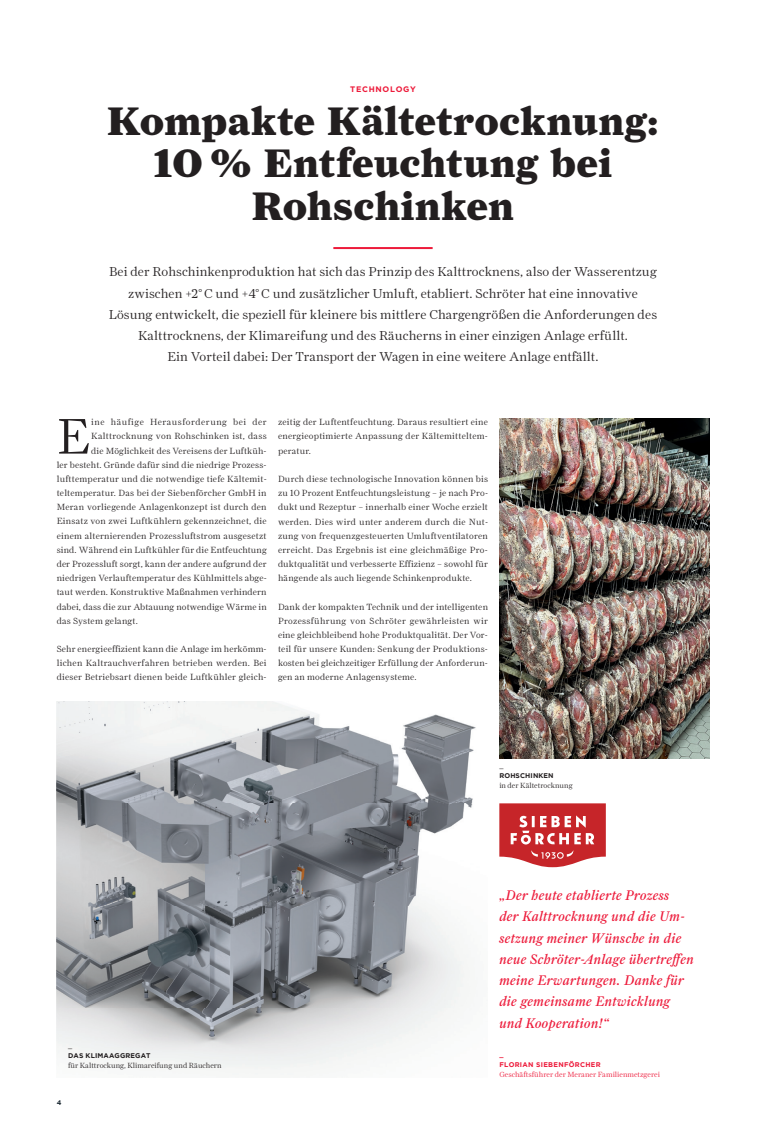
<style>
.page{position:relative;width:766px;height:1134px;background:#fff}
.page>*{position:absolute;margin:0;border:0;box-sizing:border-box;transform-origin:0 0}
.t1{font:300 50.2px "Farnham Display";color:#231f20}
.t2{font:900 40px/42.5px "Farnham Display";letter-spacing:.025em;color:#231f20;text-align:center}
.t3{font:italic 14px/21.3px "Farnham Display";letter-spacing:.025em;color:#ed1a3a}
.t4{font:300 13px/21.3px "Farnham Display";letter-spacing:.01em;color:#231f20;text-align:center}
.t5{font:300 9px/14.2px "Farnham Display";letter-spacing:.02em;color:#231f20;text-align:justify}
.t6{font:300 9px "Farnham Display";letter-spacing:.06em;color:#231f20}
.t7{font:700 8px "Gotham";letter-spacing:.09em;color:#ed1a3a}
.t8{font:300 7.5px "Farnham Display";letter-spacing:.005em;color:#231f20}
.t9{font:300 7.5px "Farnham Display";letter-spacing:.005em;color:#ed1a3a}
.t10{font:700 6.8px "Gotham";letter-spacing:.02em;color:#231f20}
.t11{font:700 6.8px/10px "Gotham";letter-spacing:.045em;color:#ed1a3a}
.t12{font:6.8px "Gotham";color:#231f20}
.t13{font:700 6.8px "Gotham";color:#1c2933}
</style>
<div class="page">
<img style="left:499px;top:418px;width:210px;height:340px">
<img style="left:57px;top:702px;width:419px;height:373px">
<svg style="left:499px;top:803px;width:106px;height:64px"></svg>
<hr style="left:333px;top:247px;width:99px;height:2px;background:#ed1a3a">
<p class="t7" style="left:350px;top:85px;width:67px">TECHNOLOGY</p>
<h2 class="t2" style="left:108px;top:99px;width:552px">Kompakte Kältetrocknung:<br>10 % Entfeuchtung bei<br>Rohschinken</h2>
<p class="t4" style="left:109px;top:261px;width:549px">Bei der Rohschinkenproduktion hat sich das Prinzip des Kalttrocknens, also der Wasserentzug zwischen +2° C und +4° C und zusätzlicher Umluft, etabliert. Schröter hat eine innovative Lösung entwickelt, die speziell für kleinere bis mittlere Chargengrößen die Anforderungen des Kalttrocknens, der Klimareifung und des Räucherns in einer einzigen Anlage erfüllt.<br>Ein Vorteil dabei: Der Transport der Wagen in eine weitere Anlage entfällt.</p>
<h1 class="t1" style="left:57px;top:407px;width:35px">E</h1>
<p class="t6" style="left:91px;top:417px;width:177px">ine häufige Herausforderung bei der</p>
<p class="t5" style="left:91px;top:429px;width:177px">Kalttrocknung von Rohschinken ist, dass</p>
<p class="t5" style="left:91px;top:443px;width:177px">die Möglichkeit des Vereisens der Luftküh-</p>
<p class="t5" style="left:57px;top:457px;width:211px">ler besteht. Gründe dafür sind die niedrige Prozess-</p>
<p class="t5" style="left:57px;top:472px;width:211px">lufttemperatur und die notwendige tiefe Kältemit-</p>
<p class="t5" style="left:57px;top:486px;width:211px">teltemperatur. Das bei der Siebenförcher GmbH in</p>
<p class="t5" style="left:57px;top:500px;width:211px">Meran vorliegende Anlagenkonzept ist durch den</p>
<p class="t5" style="left:57px;top:514px;width:211px">Einsatz von zwei Luftkühlern gekennzeichnet, die</p>
<p class="t5" style="left:57px;top:528px;width:211px">einem alternierenden Prozessluftstrom ausgesetzt</p>
<p class="t5" style="left:57px;top:543px;width:211px">sind. Während ein Luftkühler für die Entfeuchtung</p>
<p class="t5" style="left:57px;top:557px;width:211px">der Prozessluft sorgt, kann der andere aufgrund der</p>
<p class="t5" style="left:57px;top:571px;width:211px">niedrigen Verlauftemperatur des Kühlmittels abge-</p>
<p class="t5" style="left:57px;top:585px;width:211px">taut werden. Konstruktive Maßnahmen verhindern</p>
<p class="t5" style="left:57px;top:599px;width:211px">dabei, dass die zur Abtauung notwendige Wärme in</p>
<p class="t5" style="left:57px;top:613px;width:83px">das System gelangt.</p>
<p class="t5" style="left:57px;top:642px;width:211px">Sehr energieeffizient kann die Anlage im herkömm&shy;lichen Kaltrauchverfahren betrieben werden. Bei dieser Betriebsart dienen beide Luftkühler gleich-</p>
<p class="t5" style="left:278px;top:415px;width:211px">zeitig der Luftentfeuchtung. Daraus resultiert eine energieoptimierte Anpassung der Kältemitteltem&shy;peratur.</p>
<p class="t5" style="left:278px;top:472px;width:211px">Durch diese technologische Innovation können bis zu 10 Prozent Entfeuchtungsleistung – je nach Pro&shy;dukt und Rezeptur – innerhalb einer Woche erzielt werden. Dies wird unter anderem durch die Nut&shy;zung von frequenzgesteuerten Umluftventilatoren erreicht. Das Ergebnis ist eine gleichmäßige Pro&shy;duktqualität und verbesserte Effizienz – sowohl für hängende als auch liegende Schinkenprodukte.</p>
<p class="t5" style="left:278px;top:599px;width:211px">Dank der kompakten Technik und der intelligenten Prozessführung von Schröter gewährleisten wir eine gleichbleibend hohe Produktqualität. Der Vor&shy;teil für unsere Kunden: Senkung der Produktions&shy;kosten bei gleichzeitiger Erfüllung der Anforderun&shy;gen an moderne Anlagensysteme.</p>
<p class="t12" style="left:499px;top:761px;width:6px">_</p>
<p class="t10" style="left:499px;top:771px;width:56px">ROHSCHINKEN</p>
<p class="t8" style="left:499px;top:781px;width:75px">in der Kältetrocknung</p>
<p class="t12" style="left:68px;top:1041px;width:6px">_</p>
<p class="t10" style="left:68px;top:1052px;width:84px">DAS KLIMAAGGREGAT</p>
<p class="t8" style="left:68px;top:1061px;width:155px">für Kalttrockung, Klimareifung und Räuchern</p>
<p class="t13" style="left:57px;top:1099px;width:6px">4</p>
<h3 class="t3" style="left:499px;top:884px;width:196px">„Der heute etablierte Prozess<br>der Kalttrocknung und die Um&shy;setzung meiner Wünsche in die neue Schröter-Anlage übertreffen meine Erwartungen. Danke für die gemeinsame Entwicklung und Kooperation!“</h3>
<p class="t11" style="left:499px;top:1050px;width:103px">_<br>FLORIAN SIEBENFÖRCHER</p>
<p class="t9" style="left:499px;top:1070px;width:162px">Geschäftsführer der Meraner Familienmetzgerei</p>
</div>
